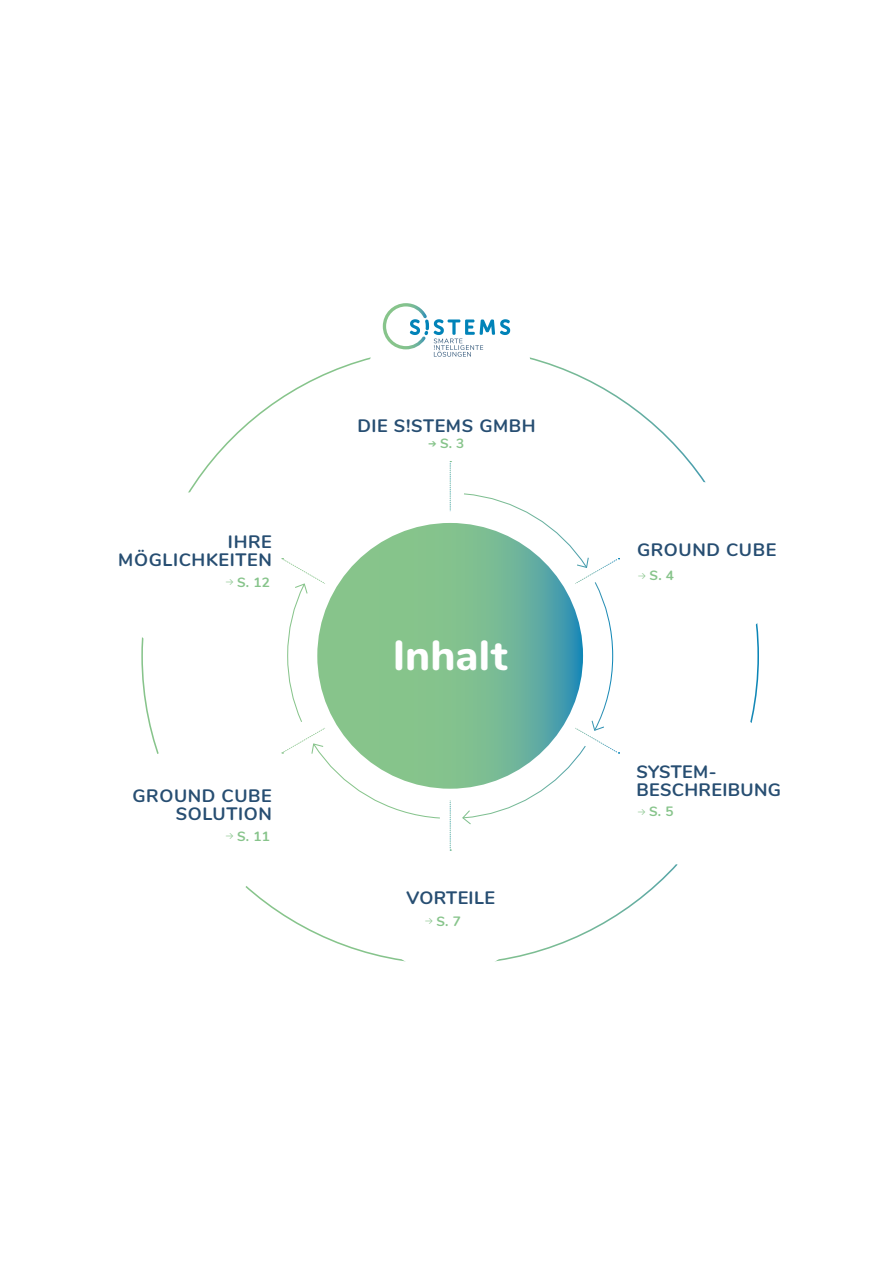
<style>
.page{position:relative;width:893px;height:1263px;background:#fff}
.page>*{position:absolute;margin:0;border:0;box-sizing:border-box;transform-origin:0 0}
.t1{font:800 42.3px "Nunito";color:#fff}
.t2{font:700 18px/18px "Nunito";letter-spacing:.035em;color:#274e72;text-align:right}
.t3{font:700 13.5px "Nunito";color:#87c48b}
.s1{font-family:"Klavika Arrows";font-weight:400;font-size:9px}
</style>
<div class="page">
<svg style="left:282px;top:461px;width:337px;height:390px"></svg>
<svg style="left:383px;top:303px;width:127px;height:54px"></svg>
<p class="t2" style="left:118px;top:531px;width:155px">IHRE<br>MÖGLICHKEITEN</p>
<p class="t3" style="left:225px;top:572px;width:46px"><span class="s1">B</span> S. 12</p>
<p class="t2" style="left:132px;top:786px;width:141px">GROUND CUBE<br>SOLUTION</p>
<p class="t3" style="left:225px;top:826px;width:46px"><span class="s1">B</span> S. 11</p>
<p class="t2" style="left:357px;top:416px;width:180px">DIE S!STEMS GMBH</p>
<p class="t3" style="left:429px;top:433px;width:37px">➔ S. 3</p>
<h1 class="t1" style="left:393px;top:624px;width:116px">Inhalt</h1>
<p class="t2" style="left:406px;top:887px;width:90px">VORTEILE</p>
<p class="t3" style="left:425px;top:911px;width:38px"><span class="s1">B</span> S. 7</p>
<p class="t2" style="left:637px;top:540px;width:141px">GROUND CUBE</p>
<p class="t3" style="left:638px;top:565px;width:38px"><span class="s1">B</span> S. 4</p>
<p class="t2" style="left:637px;top:762px;width:146px;text-align:left">SYSTEM-<br>BESCHREIBUNG</p>
<p class="t3" style="left:637px;top:802px;width:38px"><span class="s1">B</span> S. 5</p>
</div>
